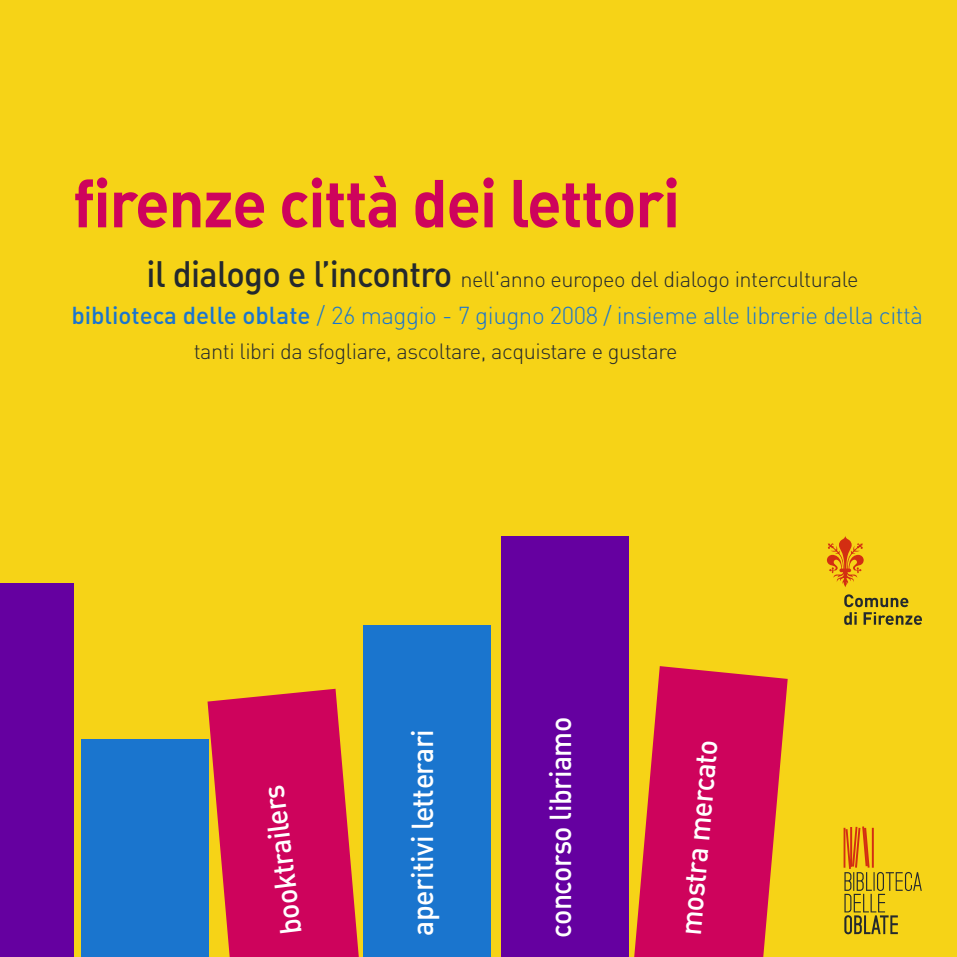
<style>
.page{position:relative;width:957px;height:957px;background:#f6d317}
.page>*{position:absolute;margin:0;border:0;box-sizing:border-box;transform-origin:0 0}
.t1{font:66.5px "DIN Bold Alternate";letter-spacing:-.02em;color:#ce035c;scale:.95 1}
.t2{font:30px "DIN Medium Alternate";letter-spacing:-.02em;color:#fff;scale:.95 1}
.t3{font:300 24.25px "DIN";letter-spacing:-.02em;color:#1a75ce}
.t4{font:300 21.75px "DIN";letter-spacing:-.02em;color:#24292e}
.s1{font-family:"DIN Medium Alternate";font-weight:400;font-size:36.25px}
.s2{font-family:"DIN Medium Alternate";font-weight:400}
</style>
<div class="page">
<svg style="left:207px;top:689px;width:152px;height:268px;fill:#ce035c"></svg>
<svg style="left:634px;top:666px;width:153px;height:291px;fill:#ce035c"></svg>
<div style="left:0;top:583px;width:74px;height:374px;background:#6500a0"></div>
<div style="left:81px;top:739px;width:128px;height:218px;background:#1a75ce"></div>
<div style="left:363px;top:626px;width:128px;height:331px;background:#1a75ce"></div>
<div style="left:501px;top:537px;width:128px;height:420px;background:#6500a0"></div>
<svg style="left:843px;top:826px;width:79px;height:108px"></svg>
<svg style="left:827px;top:536px;width:36px;height:51px"></svg>
<svg style="left:844px;top:594px;width:78px;height:31px"></svg>
<h1 class="t1" style="left:73px;top:165px;width:640px">firenze città dei lettori</h1>
<p class="t4" style="left:147px;top:267px;width:713px"><span class="s1">il dialogo e l’incontro</span> nell'anno europeo del dialogo interculturale</p>
<p class="t3" style="left:71px;top:301px;width:853px"><span class="s2">biblioteca delle oblate</span> / 26 maggio - 7 giugno 2008 / insieme alle librerie della città</p>
<p class="t4" style="left:194px;top:339px;width:485px">tanti libri da sfogliare, ascoltare, acquistare e gustare</p>
<h2 class="t2" style="left:274px;top:936px;width:160px;rotate:-97deg">booktrai el rs</h2>
<h2 class="t2" style="left:405px;top:935px;width:219px;rotate:-90deg">aperitivi letterari</h2>
<h2 class="t2" style="left:543px;top:937px;width:234px;rotate:-90deg">concorso libriamo</h2>
<h2 class="t2" style="left:673px;top:933px;width:208px;rotate:-85deg">mostra mercato</h2>
</div>
